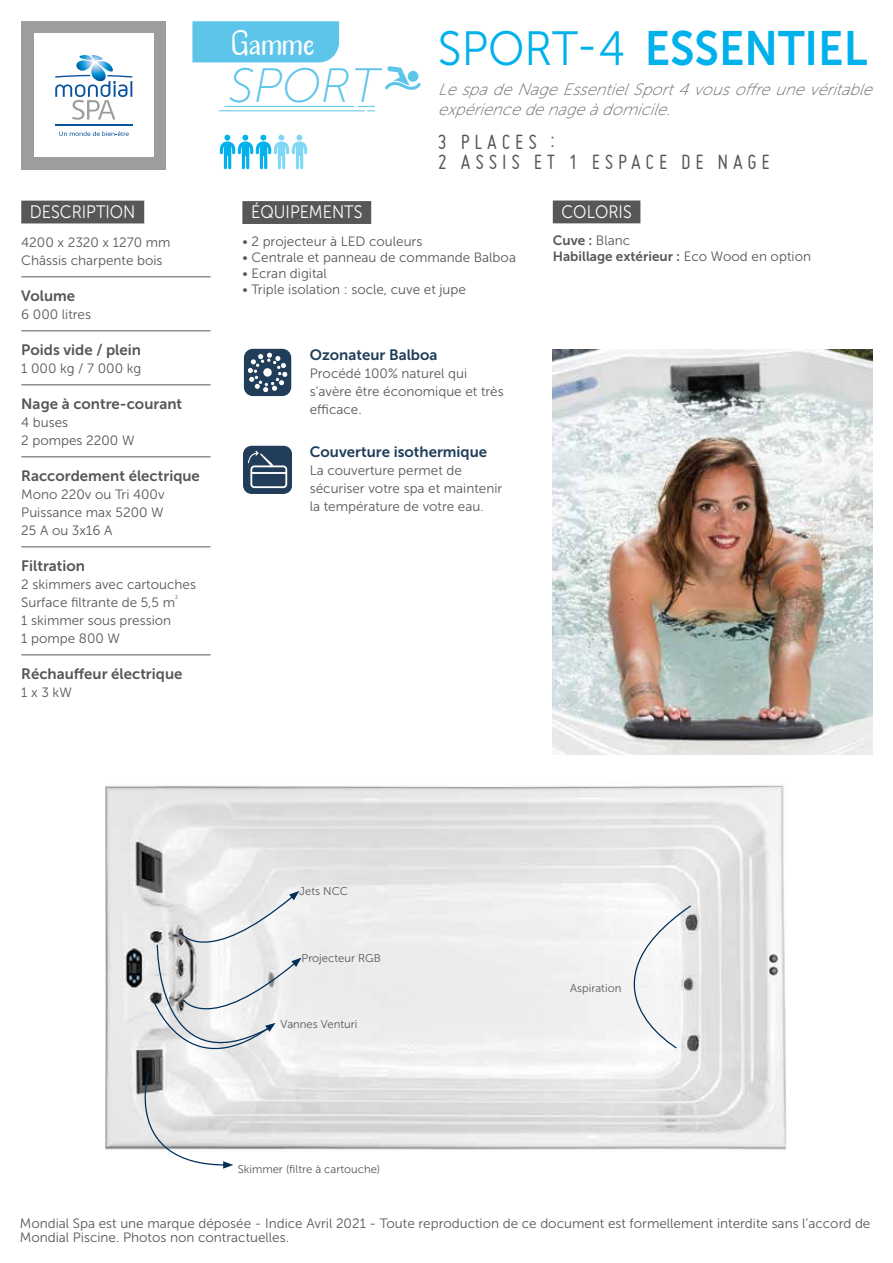
<style>
.page{position:relative;width:893px;height:1263px;background:#fff}
.page>*{position:absolute;margin:0;border:0;box-sizing:border-box;transform-origin:0 0}
.t1{font:italic 48.15px "Museo Sans 100";color:#5dc5ea}
.t2{font:48px "Museo Sans 700";color:#00b1eb;scale:.92 1}
.t3{font:44.7px "Mangostana";color:#fff}
.t4{font:22.5px/20.2px "Miso";letter-spacing:.215em;color:#575756}
.t5{font:18px "Museo Sans 300";color:#fff;scale:.9 1}
.t6{font:italic 16.5px/19.8px "Museo Sans 100";color:#6b6b6a}
.t7{font:15px "Museo Sans 700";color:#575756}
.t8{font:15px "Museo Sans 700";color:#203d59}
.t9{font:13.5px/18px "Museo Sans 300";color:#575756}
.t10{font:13.5px/16.2px "Museo Sans 700";color:#575756}
.t11{font:11.25px "Museo Sans 300";color:#575756}
.s1{font-family:"Museo Sans 300"}
</style>
<div class="page">
<svg style="left:244px;top:446px;width:47px;height:48px;background:#435b72"></svg>
<svg style="left:244px;top:349px;width:47px;height:47px;background:#4d647b"></svg>
<div style="left:21px;top:21px;width:145px;height:149px;background:#9d9d9c"></div>
<div style="left:34px;top:34px;width:120px;height:123px;background:#fff"></div>
<hr style="left:55px;top:124px;width:77px;height:1px;background:#08529e">
<svg style="left:55px;top:55px;width:77px;height:65px"></svg>
<svg style="left:59px;top:131px;width:70px;height:5px"></svg>
<div style="left:21px;top:201px;width:123px;height:22px;background:#575756"></div>
<hr style="left:21px;top:276px;width:190px;height:1px;background:#575756">
<hr style="left:21px;top:330px;width:190px;height:1px;background:#575756">
<hr style="left:21px;top:384px;width:190px;height:1px;background:#575756">
<hr style="left:21px;top:456px;width:190px;height:1px;background:#575756">
<hr style="left:21px;top:546px;width:190px;height:1px;background:#575756">
<hr style="left:21px;top:654px;width:190px;height:1px;background:#575756">
<div style="left:553px;top:200px;width:87px;height:23px;background:#575756"></div>
<div style="left:242px;top:201px;width:129px;height:23px;background:#575756"></div>
<div style="left:192px;top:21px;width:147px;height:41px;background:#5dc5ea"></div>
<hr style="left:224px;top:106px;width:130px;height:1px;background:#5dc5ea">
<svg style="left:385px;top:66px;width:36px;height:24px"></svg>
<div style="left:408px;top:71px;width:10px;height:11px;background:#5dc5ea;border-radius:50%"></div>
<hr style="left:219px;top:111px;width:146px;height:1px;background:#5dc5ea">
<svg style="left:358px;top:106px;width:17px;height:6px"></svg>
<img style="left:552px;top:349px;width:320px;height:406px">
<svg style="left:219px;top:135px;width:89px;height:34px"></svg>
<img style="left:105px;top:785px;width:682px;height:366px">
<svg style="left:122px;top:891px;width:180px;height:278px"></svg>
<svg style="left:573px;top:904px;width:119px;height:145px"></svg>
<h3 class="t5" style="left:30px;top:202px;width:119px">DESCRIPTION</h3>
<p class="t9" style="left:21px;top:233px;width:151px">4200 x 2320 x 1270 mm<br>Châssis charpente bois</p>
<p class="t7" style="left:21px;top:287px;width:55px">Volume</p>
<p class="t9" style="left:21px;top:305px;width:71px">6 000 litres</p>
<p class="t7" style="left:21px;top:341px;width:121px">Poids vide / plein</p>
<p class="t9" style="left:21px;top:359px;width:122px">1 000 kg / 7 000 kg</p>
<p class="t7" style="left:21px;top:395px;width:162px">Nage à contre-courant</p>
<p class="t9" style="left:21px;top:413px;width:115px">4 buses<br>2 pompes 2200 W</p>
<p class="t7" style="left:21px;top:467px;width:180px">Raccordement électrique</p>
<p class="t9" style="left:21px;top:485px;width:145px;text-align:justify">Mono 220v ou Tri 400v Puissance max 5200 W 25 A ou 3x16 A</p>
<p class="t7" style="left:21px;top:557px;width:65px">Filtration</p>
<p class="t9" style="left:21px;top:575px;width:176px">2 skimmers avec cartouches<br>Surface filtrante de 5,5 m<sup>²<br></sup>1 skimmer sous pression<br>1 pompe 800 W</p>
<p class="t7" style="left:21px;top:665px;width:163px">Réchauffeur électrique</p>
<p class="t9" style="left:21px;top:683px;width:52px">1 x 3 kW</p>
<h3 class="t3" style="left:233px;top:26px;width:85px">Gamme</h3>
<h1 class="t1" style="left:229px;top:59px;width:152px">SPORT</h1>
<h2 class="t2" style="left:438px;top:22px;width:468px"><span class="s1">SPORT-4</span> ESSENTIEL</h2>
<p class="t6" style="left:438px;top:79px;width:442px">LespadeNageEssentielSport4vousoffreunevéritable expériencedenageàdomicile.</p>
<h3 class="t4" style="left:438px;top:131px;width:333px">3 PLACES :<br>2 ASSIS ET 1 ESPACE DE NAGE</h3>
<h3 class="t5" style="left:251px;top:202px;width:125px">ÉQUIPEMENTS</h3>
<p class="t9" style="left:242px;top:232px;width:181px">• 2 projecteur à LED couleurs</p>
<p class="t9" style="left:242px;top:248px;width:275px">• Centrale et panneau de commande Balboa</p>
<p class="t9" style="left:242px;top:264px;width:86px">• Ecran digital</p>
<p class="t9" style="left:242px;top:281px;width:225px">• Triple isolation : socle, cuve et jupe</p>
<p class="t8" style="left:310px;top:346px;width:129px">Ozonateur Balboa</p>
<p class="t9" style="left:310px;top:364px;width:195px">Procédé 100% naturel qui s’avère être économique et très efficace.</p>
<p class="t8" style="left:310px;top:443px;width:179px">Couverture isothermique</p>
<p class="t9" style="left:310px;top:461px;width:194px">La couverture permet de sécuriser votre spa et maintenir la température de votre eau.</p>
<h3 class="t5" style="left:561px;top:202px;width:79px">COLORIS</h3>
<p class="t10" style="left:553px;top:232px;width:260px">Cuve : <span class="s1">Blanc<br></span>Habillage extérieur : <span class="s1">Eco Wood en option</span></p>
<p class="t11" style="left:299px;top:885px;width:50px">Jets NCC</p>
<p class="t11" style="left:302px;top:952px;width:81px">Projecteur RGB</p>
<p class="t11" style="left:281px;top:1018px;width:78px">Vannes Venturi</p>
<p class="t11" style="left:238px;top:1163px;width:144px">Skimmer (filtre à cartouche)</p>
<p class="t11" style="left:570px;top:982px;width:53px">Aspiration</p>
<p class="t9" style="left:20px;top:1217px;width:852px;line-height:13.5px">Mondial Spa est une marque déposée - Indice Avril 2021 - Toute reproduction de ce document est formellement interdite sans l’accord de<br>Mondial Piscine. Photos non contractuelles.</p>
</div>
